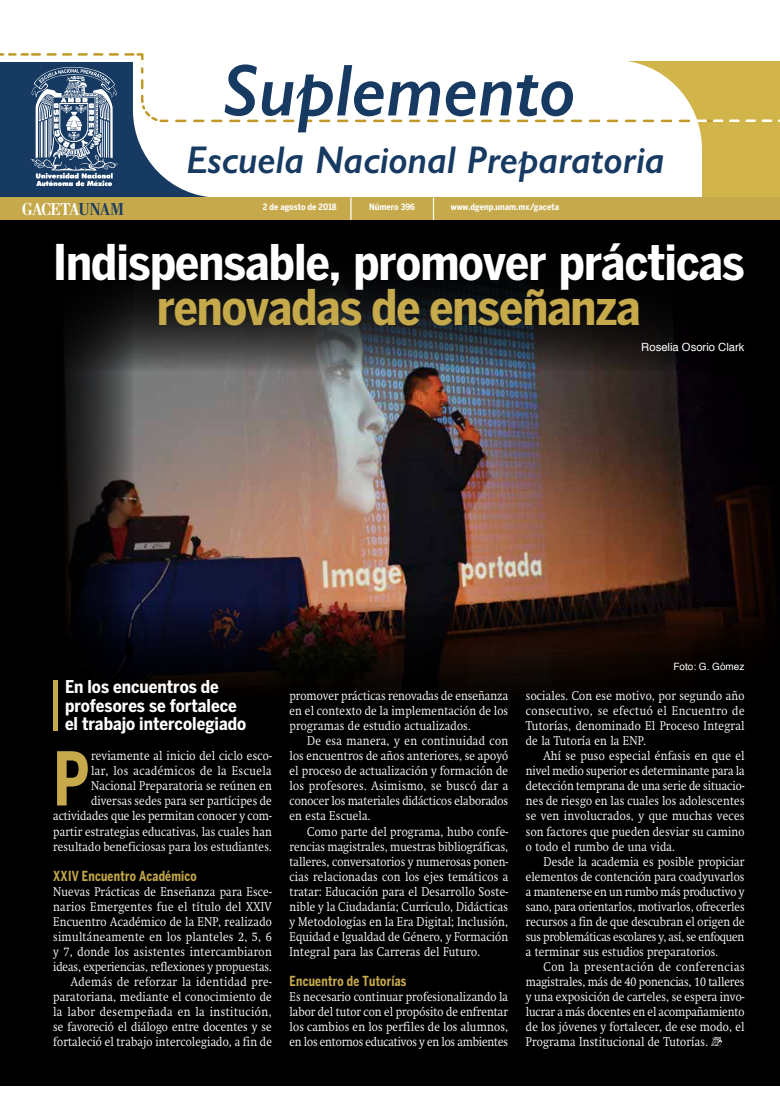
<style>
.page{position:relative;width:780px;height:1117px;background:#fff}
.page>*{position:absolute;margin:0;border:0;box-sizing:border-box;transform-origin:0 0}
.t1{font:italic 600 73.75px "Gill Sans";letter-spacing:-.005em;color:#173a63}
.t2{font:700 73.25px "Benton Sans Cond";color:#c6a94b;scale:.87 1}
.t3{font:700 48.75px "Benton Sans Cond";letter-spacing:-.015em;color:#fff}
.t4{font:700 48.75px "Benton Sans Cond";letter-spacing:-.02em;color:#c6a94b}
.t5{font:italic 600 38.75px "Gill Sans";letter-spacing:-.005em;color:#173a63}
.t6{font:700 17.5px/18.8px "Benton Sans Cond";color:#fff}
.t7{font:700 17.25px "Stilson";letter-spacing:-.005em;color:#fff}
.t8{font:700 13.75px "Benton Sans Cond";letter-spacing:.02em;color:#c6a94b;scale:.87 1}
.t9{font:300 12.5px/15px "Swift";letter-spacing:.02em;color:#fff;text-align:justify;scale:.87 1}
.t10{font:11.25px "Helvetica";color:#fff}
.t11{font:10px "Helvetica";color:#fff}
.t12{font:700 8.75px "Benton Sans Cond";color:#fff}
.s1{color:#173a63}
</style>
<div class="page">
<div style="left:0;top:235px;width:780px;height:849px;background:#000"></div>
<img style="left:133px;top:370px;width:559px;height:232px">
<svg style="left:133px;top:220px;width:559px;height:150px"></svg>
<svg style="left:133px;top:602px;width:559px;height:88px"></svg>
<svg style="left:0;top:220px;width:133px;height:511px"></svg>
<div style="left:692px;top:220px;width:88px;height:532px;background:#000"></div>
<div style="left:0;top:62px;width:230px;height:135px;background:#173a63"></div>
<div style="left:619px;top:61px;width:161px;height:137px;background:#d2b54a"></div>
<svg style="left:176px;top:186px;width:526px;height:11px"></svg>
<svg style="left:0;top:53px;width:780px;height:133px"></svg>
<div style="left:0;top:197px;width:780px;height:23px;background:#c6a94b"></div>
<svg style="left:350px;top:197px;width:1px;height:23px"></svg>
<svg style="left:433px;top:197px;width:1px;height:23px"></svg>
<div style="left:53px;top:679px;width:5px;height:51px;background:#c6a94b"></div>
<svg style="left:711px;top:1037px;width:11px;height:8px"></svg>
<h1 class="t1" style="left:222px;top:46px;width:355px">Suplemento</h1>
<h3 class="t5" style="left:186px;top:136px;width:480px">Escuela Nacional Preparatoria</h3>
<h3 class="t7" style="left:22px;top:199px;width:103px">GACETA<span class="s1">UNAM</span></h3>
<p class="t12" style="left:263px;top:202px;width:75px">2 de agosto de 2018</p>
<p class="t12" style="left:369px;top:202px;width:47px">Número 396</p>
<p class="t12" style="left:451px;top:202px;width:110px">www.dgenp.unam.mx/gaceta</p>
<h3 class="t3" style="left:53px;top:233px;width:693px">Indispensable, promover prácticas</h3>
<h3 class="t4" style="left:157px;top:278px;width:485px">renovadas de enseñanza</h3>
<p class="t10" style="left:641px;top:338px;width:105px">Roselia Osorio Clark</p>
<h3 class="t6" style="left:65px;top:677px;width:183px">En los encuentros de profesores se fortalece el trabajo intercolegiado</h3>
<h2 class="t2" style="left:53px;top:735px;width:44px">P</h2>
<p class="t9" style="left:53px;top:748px;width:253px;text-align:right">reviamente al inicio del ciclo esco-<br>lar, los académicos de la Escuela Nacional Preparatoria se reúnen en diversas sedes para ser partícipes de actividades que les permitan conocer y com&shy;partir estrategias educativas, las cuales han resultado beneficiosas para los estudiantes.</p>
<p class="t8" style="left:53px;top:867px;width:167px">XXIV Encuentro Académico</p>
<p class="t9" style="left:53px;top:883px;width:253px;text-align:right">Nuevas Prácticas de Enseñanza para Esce&shy;narios Emergentes fue el título del XXIV Encuentro Académico de la ENP, realizado simultáneamente en los planteles 2, 5, 6 y 7, donde los asistentes intercambiaron ideas, experiencias, reflexiones y propuestas.<br>Además de reforzar la identidad pre&shy;paratoriana, mediante el conocimiento de la labor desempeñada en la institución, se favoreció el diálogo entre docentes y se fortaleció el trabajo intercolegiado, a fin de</p>
<p class="t9" style="left:289px;top:688px;width:253px">promover prácticas renovadas de enseñanza en el contexto de la implementación de los programas de estudio actualizados.</p>
<p class="t9" style="left:289px;top:733px;width:253px;text-indent:18px">De esa manera, y en continuidad con los encuentros de años anteriores, se apoyó el proceso de actualización y formación de los profesores. Asimismo, se buscó dar a conocer los materiales didácticos elaborados en esta Escuela.</p>
<p class="t9" style="left:289px;top:823px;width:253px;text-indent:18px">Como parte del programa, hubo confe&shy;rencias magistrales, muestras bibliográficas, talleres, conversatorios y numerosas ponen&shy;cias relacionadas con los ejes temáticos a tratar: Educación para el Desarrollo Soste&shy;nible y la Ciudadanía; Currículo, Didácticas y Metodologías en la Era Digital; Inclusión, Equidad e Igualdad de Género, y Formación Integral para las Carreras del Futuro.</p>
<p class="t8" style="left:289px;top:972px;width:136px">Encuentro de Tutorías</p>
<p class="t9" style="left:289px;top:988px;width:253px">Es necesario continuar profesionalizando la labor del tutor con el propósito de enfrentar los cambios en los perfiles de los alumnos, en los entornos educativos y en los ambientes</p>
<p class="t11" style="left:673px;top:659px;width:73px">Foto: G. Gómez</p>
<p class="t9" style="left:526px;top:688px;width:253px">sociales. Con ese motivo, por segundo año consecutivo, se efectuó el Encuentro de Tutorías, denominado El Proceso Integral de la Tutoría en la ENP.</p>
<p class="t9" style="left:526px;top:748px;width:253px;text-indent:18px">Ahí se puso especial énfasis en que el nivel medio superior es determinante para la detección temprana de una serie de situacio&shy;nes de riesgo en las cuales los adolescentes se ven involucrados, y que muchas veces son factores que pueden desviar su camino o todo el rumbo de una vida.</p>
<p class="t9" style="left:526px;top:853px;width:253px;text-indent:18px">Desde la academia es posible propiciar elementos de contención para coadyuvarlos a mantenerse en un rumbo más productivo y sano, para orientarlos, motivarlos, ofrecerles recursos a fin de que descubran el origen de sus problemáticas escolares y, así, se enfoquen a terminar sus estudios preparatorios.</p>
<p class="t9" style="left:526px;top:958px;width:253px;text-indent:18px">Con la presentación de conferencias magistrales, más de 40 ponencias, 10 talleres y una exposición de carteles, se espera invo&shy;lucrar a más docentes en el acompañamiento de los jóvenes y fortalecer, de ese modo, el Programa Institucional de Tutorías.</p>
</div>
